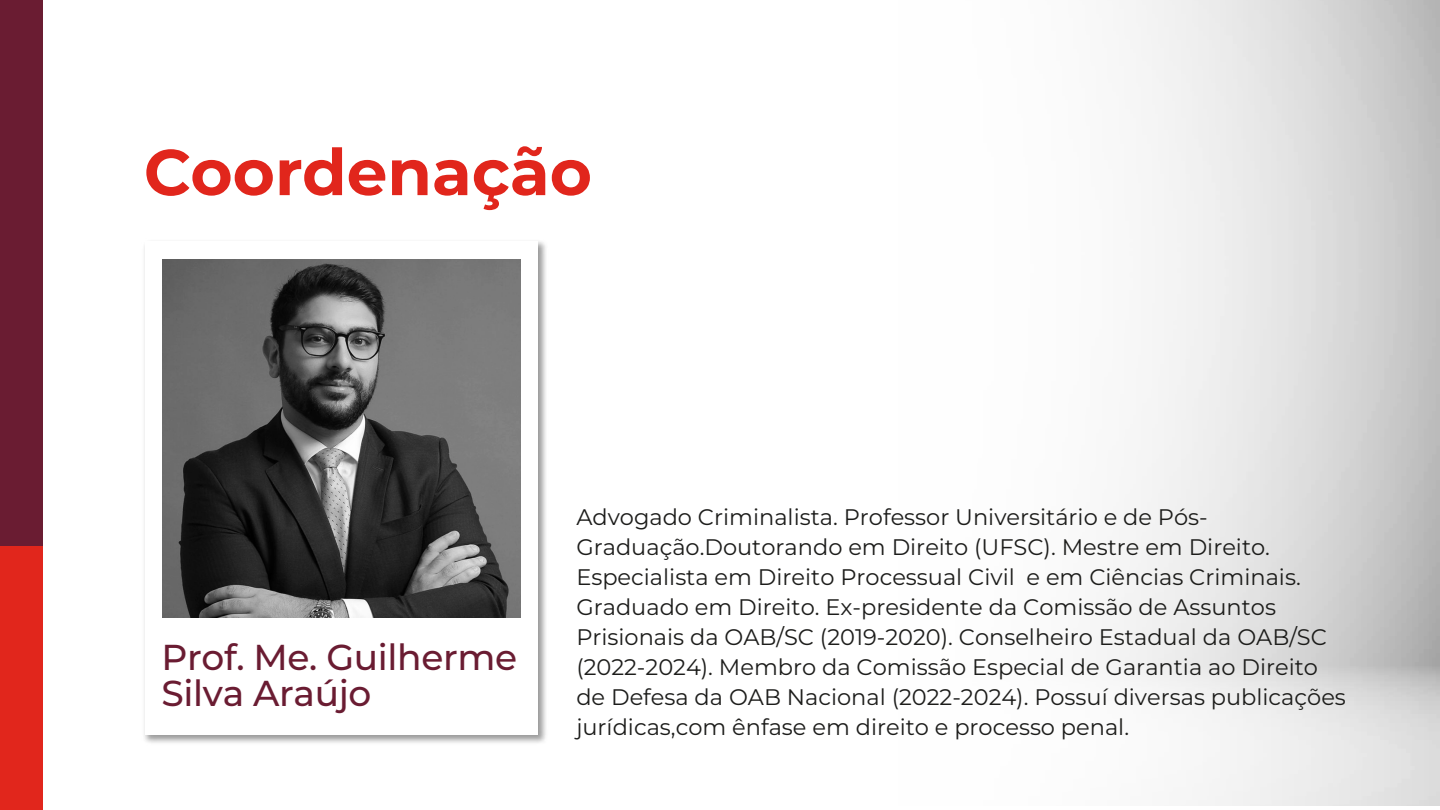
<style>
.page{position:relative;width:1440px;height:810px;background:#fff}
.page>*{position:absolute;margin:0;border:0;box-sizing:border-box;transform-origin:0 0}
.t1{font:700 64.5px "Montserrat";color:#e1261c}
.t2{font:500 36px/36px "Montserrat";letter-spacing:-.01em;color:#6a1c32}
.t3{font:22.5px/30px "Montserrat";color:#1d1d1b}
</style>
<div class="page">
<div style="left:0;top:0;width:43px;height:810px;background:#6a1c32"></div>
<div style="left:0;top:547px;width:43px;height:263px;background:#e1261c"></div>
<img style="left:143px;top:240px;width:404px;height:504px">
<div style="left:145px;top:241px;width:393px;height:494px;background:#fff"></div>
<img style="left:162px;top:259px;width:358px;height:358px">
<h1 class="t1" style="left:144px;top:129px;width:450px">Coordenação</h1>
<h2 class="t2" style="left:162px;top:638px;width:357px">Prof. Me. Guilherme<br>Silva Araújo</h2>
<p class="t3" style="left:576px;top:501px;width:771px">Advogado Criminalista. Professor Universitário e de Pós-Graduação.Doutorando em Direito (UFSC). Mestre em Direito.<br>Especialista em Direito Processual Civil e em Ciências Criminais.<br>Graduado em Direito. Ex-presidente da Comissão de Assuntos Prisionais da OAB/SC (2019-2020). Conselheiro Estadual da OAB/SC (2022-2024). Membro da Comissão Especial de Garantia ao Direito de Defesa da OAB Nacional (2022-2024). Possuí diversas publicações jurídicas,com ênfase em direito e processo penal.</p>
</div>
